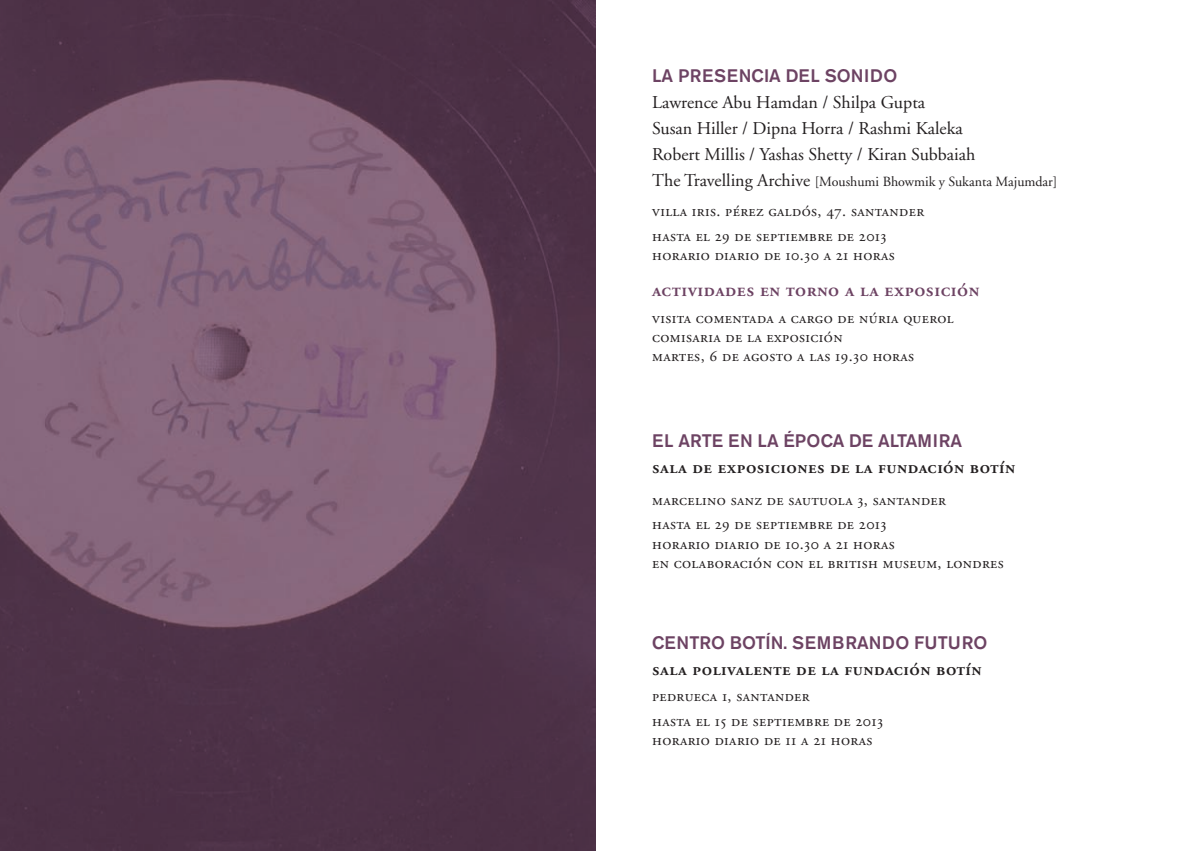
<style>
.page{position:relative;width:1191px;height:851px;background:#fff}
.page>*{position:absolute;margin:0;border:0;box-sizing:border-box;transform-origin:0 0}
.t1{font:19px "Adobe Garamond Semibold SC";letter-spacing:.025em;color:#6d4363}
.t2{font:18px/26px "Adobe Garamond";color:#231f20}
.t3{font:18px "Adobe Garamond Semibold SC";letter-spacing:.025em;color:#231f20}
.t4{font:500 18px "Akzidenz Grotesk BE";color:#6d4363}
.t5{font:500 18px "Akzidenz Grotesk BE";letter-spacing:.02em;color:#6d4363}
.t6{font:16px/24.8px "Adobe Garamond Regular SC";letter-spacing:.025em;color:#231f20}
.t7{font:14px "Adobe Garamond";color:#231f20}
.s1{font-size:18px}
</style>
<div class="page">
<svg style="left:0;top:0;width:595px;height:850px;background:#66485e"></svg>
<p class="t5" style="left:652px;top:69px;width:246px">LA PRESENCIA DEL SONIDO</p>
<p class="t2" style="left:652px;top:90px;width:325px">Lawrence Abu Hamdan / Shilpa Gupta<br>Susan Hiller / Dipna Horra / Rashmi Kaleka<br>Robert Millis / Yashas Shetty / Kiran Subbaiah</p>
<p class="t7" style="left:652px;top:176px;width:407px"><span class="s1">The Travelling Archive</span> [Moushumi Bhowmik y Sukanta Majumdar]</p>
<p class="t6" style="left:652px;top:200px;width:273px">villa iris. pérez galdós, 47. santander hasta el 29 de septiembre de 2013</p>
<p class="t6" style="left:652px;top:244px;width:244px">horario diario de 10.30 a 21 horas</p>
<p class="t1" style="left:652px;top:283px;width:329px">actividades en torno a la exposición</p>
<p class="t6" style="left:652px;top:309px;width:303px;line-height:19.2px">visita comentada a cargo de núria querol comisaria de la exposición<br>martes, 6 de agosto a las 19.30 horas</p>
<p class="t4" style="left:652px;top:434px;width:311px">EL ARTE EN LA ÉPOCA DE ALTAMIRA</p>
<p class="t3" style="left:652px;top:460px;width:365px">sala de exposiciones de la fundación botín</p>
<p class="t6" style="left:652px;top:488px;width:295px">marcelino sanz de sautuola 3, santander hasta el 29 de septiembre de 2013</p>
<p class="t6" style="left:652px;top:535px;width:353px;line-height:19.2px">horario diario de 10.30 a 21 horas<br>en colaboración con el british museum, londres</p>
<p class="t4" style="left:652px;top:636px;width:336px">CENTRO BOTÍN. SEMBRANDO FUTURO</p>
<p class="t3" style="left:652px;top:662px;width:331px">sala polivalente de la fundación botín</p>
<p class="t6" style="left:652px;top:684px;width:232px">pedrueca 1, santander<br>hasta el 15 de septiembre de 2013</p>
<p class="t6" style="left:652px;top:728px;width:222px">horario diario de 11 a 21 horas</p>
</div>
